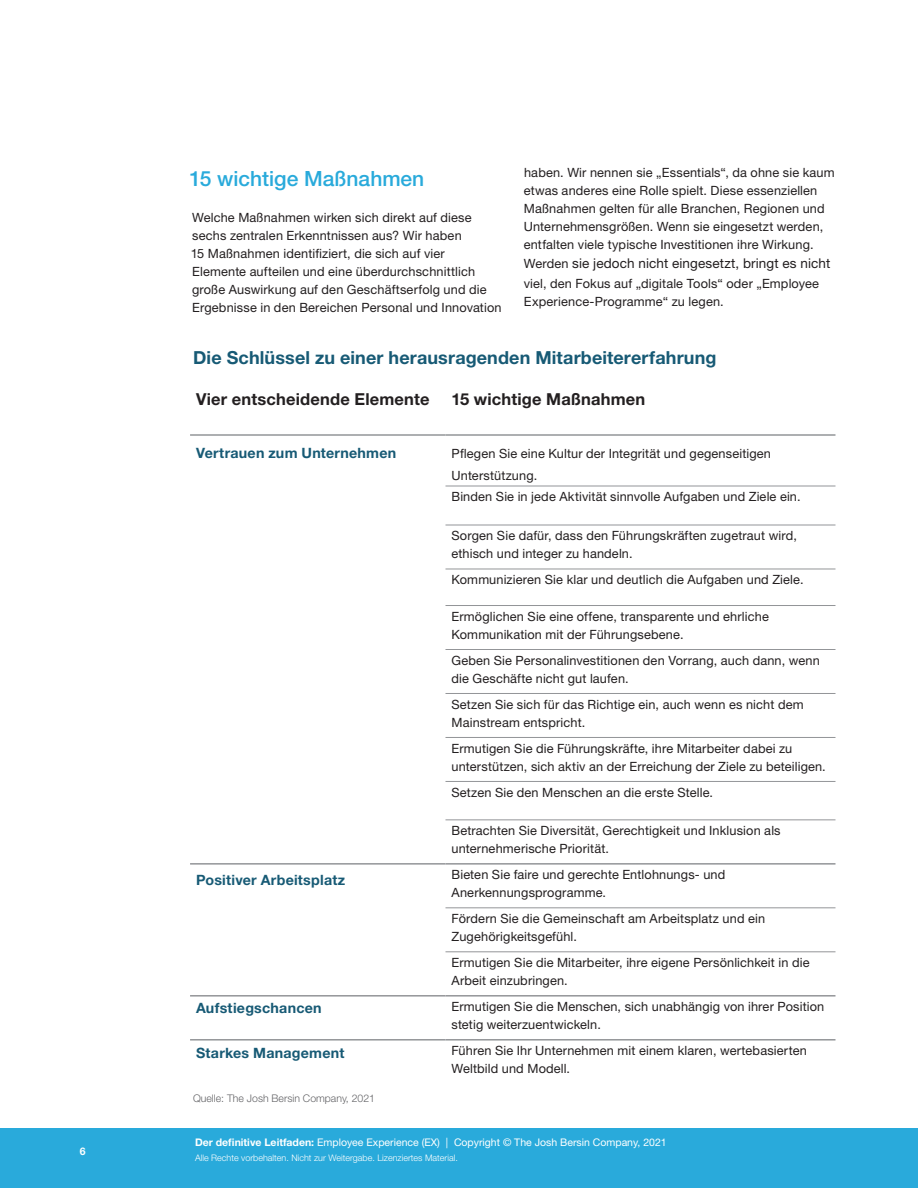
<style>
.page{position:relative;width:918px;height:1188px;background:#fff}
.page>*{position:absolute;margin:0;border:0;box-sizing:border-box;transform-origin:0 0}
.Body_Text{font:500 21px "Helvetica Neue LT Std";color:#29aadb}
.H2_Blue{font:700 18px "Helvetica Neue LT Std";letter-spacing:.005em;color:#175a75}
.Body_Text-2{font:700 16.5px "Helvetica Neue LT Std";letter-spacing:.01em;color:#231f20}
.Body_Text-3{font:700 14.25px "Helvetica Neue LT Std";letter-spacing:.015em;color:#175a75}
.Body_Text-4{font:13.5px "Helvetica Neue LT Std";letter-spacing:.01em;color:#231f20}
.H2_Blue-2{font:12.75px/18px "Helvetica Neue LT Std";letter-spacing:.01em;color:#231f20}
.Body_Text-5{font:12.75px/18px "Helvetica Neue LT Std";letter-spacing:.01em;color:#231f20}
.t1{font:10.5px "Helvetica Neue LT Std";color:#fff}
.Footer_Page_Numbers{font:300 10.5px "Helvetica Neue LT Std";color:#636366}
.t2{font:700 10.5px "Helvetica Neue LT Std";color:#fff}
.t3{font:300 9px "Helvetica Neue LT Std";color:#fff}
.s1{font-size:12.75px}
.s2{font-weight:700}
</style>
<div class="page">
<div style="left:0;top:1128px;width:918px;height:60px;background:#29aadb"></div>
<hr style="left:446px;top:486px;width:390px;height:1px;background:#939598">
<hr style="left:446px;top:525px;width:390px;height:1px;background:#939598">
<hr style="left:446px;top:569px;width:390px;height:1px;background:#939598">
<hr style="left:446px;top:605px;width:390px;height:1px;background:#939598">
<hr style="left:446px;top:649px;width:390px;height:1px;background:#939598">
<hr style="left:446px;top:693px;width:390px;height:1px;background:#939598">
<hr style="left:446px;top:737px;width:390px;height:1px;background:#939598">
<hr style="left:446px;top:781px;width:390px;height:1px;background:#939598">
<hr style="left:446px;top:819px;width:390px;height:1px;background:#939598">
<hr style="left:446px;top:907px;width:390px;height:1px;background:#939598">
<hr style="left:446px;top:951px;width:390px;height:1px;background:#939598">
<hr style="left:190px;top:1039px;width:256px;height:2px;background:#939598">
<hr style="left:446px;top:1039px;width:390px;height:2px;background:#939598">
<hr style="left:190px;top:995px;width:256px;height:2px;background:#939598">
<hr style="left:446px;top:995px;width:390px;height:2px;background:#939598">
<hr style="left:190px;top:863px;width:256px;height:2px;background:#939598">
<hr style="left:446px;top:863px;width:390px;height:2px;background:#939598">
<hr style="left:190px;top:434px;width:256px;height:2px;background:#939598">
<hr style="left:446px;top:434px;width:390px;height:2px;background:#939598">
<p class="t2" style="left:80px;top:1144px;width:7px">6</p>
<p class="Body_Text" style="left:190px;top:166px;width:236px">15 wichtige Maßnahmen</p>
<p class="Body_Text-5" style="left:191px;top:208px;width:312px">Welche Maßnahmen wirken sich direkt auf diese sechs zentralen Erkenntnissen aus? Wir haben<br>15 Maßnahmen identifiziert, die sich auf vier Elemente aufteilen und eine überdurchschnittlich große Auswirkung auf den Geschäftserfolg und die Ergebnisse in den Bereichen Personal und Innovation</p>
<p class="Body_Text-5" style="left:524px;top:163px;width:312px">haben. Wir nennen sie „Essentials“, da ohne sie kaum etwas anderes eine Rolle spielt. Diese essenziellen Maßnahmen gelten für alle Branchen, Regionen und Unternehmensgrößen. Wenn sie eingesetzt werden, entfalten viele typische Investitionen ihre Wirkung.</p>
<p class="Body_Text-4" style="left:524px;top:255px;width:308px"><span class="s1">Werden</span> sie jedoch nicht eingesetzt, bringt es nicht</p>
<p class="Body_Text-5" style="left:524px;top:274px;width:297px">viel, den Fokus auf „digitale Tools“ oder „Employee<br>Experience-Programme“ zu legen.</p>
<p class="H2_Blue" style="left:193px;top:346px;width:525px">Die Schlüssel zu einer herausragenden Mitarbeitererfahrung</p>
<p class="Body_Text-2" style="left:196px;top:389px;width:235px">Vier entscheidende Elemente</p>
<p class="Body_Text-2" style="left:452px;top:389px;width:195px">15 wichtige Maßnahmen</p>
<p class="Body_Text-3" style="left:196px;top:444px;width:202px">Vertrauen zum Unternehmen</p>
<p class="Body_Text-5" style="left:452px;top:442px;width:321px;line-height:22.5px">Pflegen Sie eine Kultur der Integrität und gegenseitigen<br>Unterstützung.</p>
<p class="H2_Blue-2" style="left:452px;top:487px;width:351px">Binden Sie in jede Aktivität sinnvolle Aufgaben und Ziele ein.</p>
<p class="H2_Blue-2" style="left:452px;top:526px;width:347px">Sorgen Sie dafür, dass den Führungskräften zugetraut wird, ethisch und integer zu handeln.</p>
<p class="H2_Blue-2" style="left:452px;top:570px;width:354px">Kommunizieren Sie klar und deutlich die Aufgaben und Ziele.</p>
<p class="H2_Blue-2" style="left:452px;top:607px;width:319px">Ermöglichen Sie eine offene, transparente und ehrliche<br>Kommunikation mit der Führungsebene.</p>
<p class="H2_Blue-2" style="left:452px;top:651px;width:370px">Geben Sie Personalinvestitionen den Vorrang, auch dann, wenn die Geschäfte nicht gut laufen.</p>
<p class="H2_Blue-2" style="left:452px;top:695px;width:354px">Setzen Sie sich für das Richtige ein, auch wenn es nicht dem<br>Mainstream entspricht.</p>
<p class="H2_Blue-2" style="left:452px;top:739px;width:376px">Ermutigen Sie die Führungskräfte, ihre Mitarbeiter dabei zu unterstützen, sich aktiv an der Erreichung der Ziele zu beteiligen.</p>
<p class="H2_Blue-2" style="left:452px;top:783px;width:263px">Setzen Sie den Menschen an die erste Stelle.</p>
<p class="H2_Blue-2" style="left:452px;top:821px;width:331px">Betrachten Sie Diversität, Gerechtigkeit und Inklusion als unternehmerische Priorität.</p>
<p class="Body_Text-3" style="left:196px;top:871px;width:151px">Positiver Arbeitsplatz</p>
<p class="H2_Blue-2" style="left:452px;top:865px;width:275px">Bieten Sie faire und gerechte Entlohnungs- und<br>Anerkennungsprogramme.</p>
<p class="H2_Blue-2" style="left:452px;top:909px;width:315px">Fördern Sie die Gemeinschaft am Arbeitsplatz und ein<br>Zugehörigkeitsgefühl.</p>
<p class="H2_Blue-2" style="left:452px;top:953px;width:360px">Ermutigen Sie die Mitarbeiter, ihre eigene Persönlichkeit in die<br>Arbeit einzubringen.</p>
<p class="Body_Text-3" style="left:196px;top:999px;width:127px">Aufstiegschancen</p>
<p class="H2_Blue-2" style="left:452px;top:997px;width:374px">Ermutigen Sie die Menschen, sich unabhängig von ihrer Position stetig weiterzuentwickeln.</p>
<p class="Body_Text-3" style="left:196px;top:1044px;width:150px">Starkes Management</p>
<p class="H2_Blue-2" style="left:452px;top:1041px;width:357px">Führen Sie Ihr Unternehmen mit einem klaren, wertebasierten<br>Weltbild und Modell.</p>
<p class="Footer_Page_Numbers" style="left:193px;top:1092px;width:184px">Quelle: The Josh Bersin Company, 2021</p>
<p class="t1" style="left:195px;top:1136px;width:473px"><span class="s2">Der definitive Leitfaden:</span> Employee Experience (EX) | Copyright © The Josh Bersin Company, 2021</p>
<p class="t3" style="left:195px;top:1152px;width:264px">Alle Rechte vorbehalten. Nicht zur Weitergabe. Lizenziertes Material.</p>
</div>
